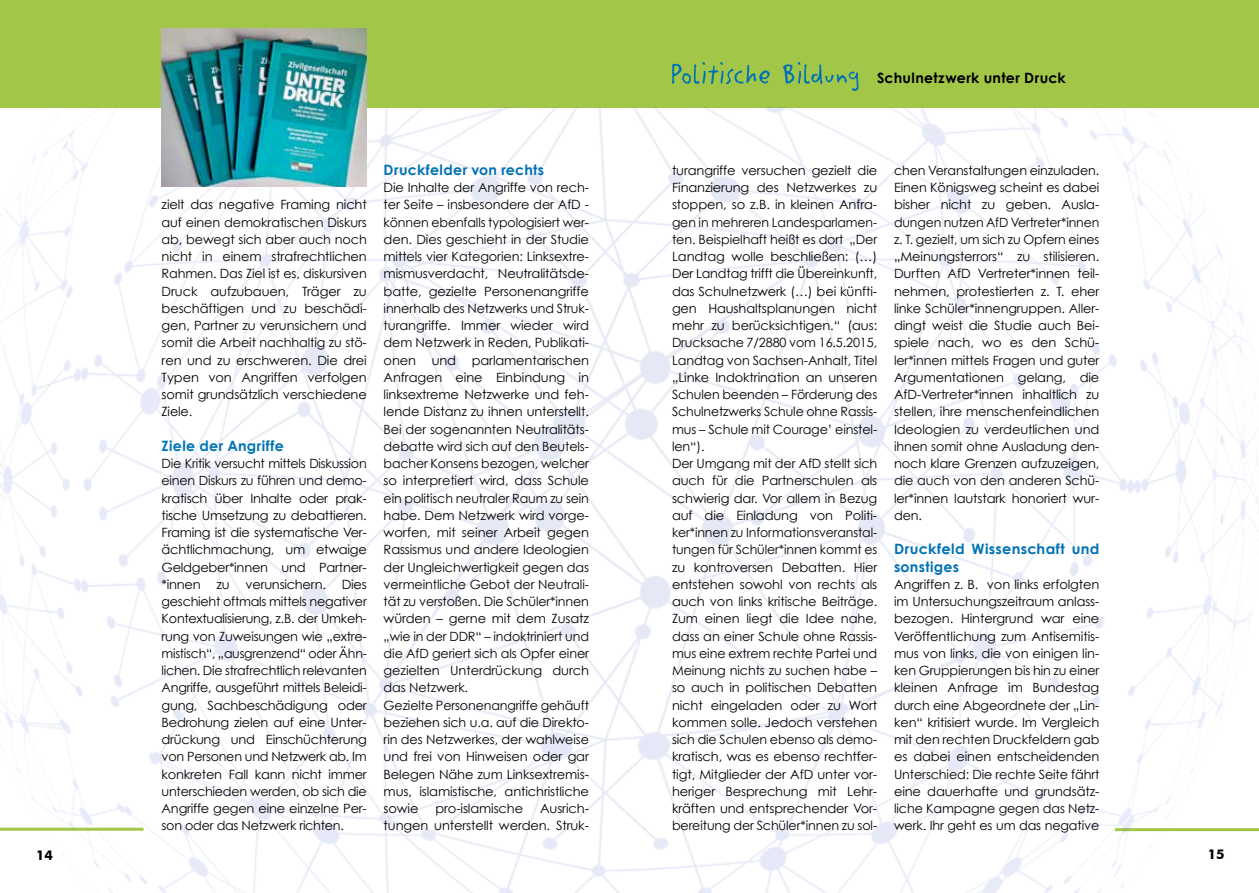
<style>
.page{position:relative;width:1259px;height:893px;background:#fff}
.page>*{position:absolute;margin:0;border:0;box-sizing:border-box;transform-origin:0 0}
.t1{font:700 14.25px/17.2px "Century Gothic";letter-spacing:.02em;color:#0072b4}
.t2{font:700 14.25px "Century Gothic";letter-spacing:.02em;color:#000}
.t3{font:700 13.5px "Futura BT";color:#000}
.t4{font:12.75px/17.2px "Century Gothic";letter-spacing:-.01em;color:#000;text-align:justify}
</style>
<div class="page">
<div style="left:0;top:0;width:1259px;height:107px;background:#a2c748"></div>
<img style="left:0;top:107px;width:1259px;height:786px">
<svg style="left:672px;top:62px;width:186px;height:29px"></svg>
<img style="left:162px;top:28px;width:205px;height:158px">
<p class="t4" style="left:162px;top:196px;width:207px">zielt das negative Framing nicht auf einen demokratischen Diskurs ab, bewegt sich aber auch noch nicht in einem strafrechtlichen Rahmen. Das Ziel ist es, diskursiven Druck aufzubauen, Träger zu beschäftigen und zu beschädi&shy;gen, Partner zu verunsichern und somit die Arbeit nachhaltig zu stö&shy;ren und zu erschweren. Die drei Typen von Angriffen verfolgen somit grundsätzlich verschiedene Ziele.</p>
<p class="t1" style="left:162px;top:437px;width:124px">Ziele der Angriffe</p>
<p class="t4" style="left:162px;top:455px;width:207px">Die Kritik versucht mittels Diskussion einen Diskurs zu führen und demo&shy;kratisch über Inhalte oder prak&shy;tische Umsetzung zu debattieren.<br>Framing ist die systematische Ver&shy;ächtlichmachung, um etwaige Geldgeber*innen und Partner-*innen zu verunsichern. Dies geschieht oftmals mittels negativer Kontextualisierung, z.B. der Umkeh&shy;rung von Zuweisungen wie „extre&shy;mistisch“, „ausgrenzend“ oder Ähn&shy;lichen. Die strafrechtlich relevanten Angriffe, ausgeführt mittels Beleidi&shy;gung, Sachbeschädigung oder Bedrohung zielen auf eine Unter&shy;drückung und Einschüchterung von Personen und Netzwerk ab. Im konkreten Fall kann nicht immer unterschieden werden, ob sich die Angriffe gegen eine einzelne Per&shy;son oder das Netzwerk richten.</p>
<p class="t1" style="left:384px;top:161px;width:162px">Druckfelder von rechts</p>
<p class="t4" style="left:384px;top:179px;width:207px;text-align:left">Die Inhalte der Angriffe von rech&shy;ter Seite – insbesondere der AfD - können ebenfalls typologisiert wer&shy;den. Dies geschieht in der Studie mittels vier Kategorien: Linksextre&shy;mismusverdacht, Neutralitätsde&shy;batte, gezielte Personenangriffe innerhalb des Netzwerks und Struk&shy;turangriffe. Immer wieder wird dem Netzwerk in Reden, Publikati&shy;onen und parlamentarischen<br>Anfragen eine Einbindung in linksextreme Netzwerke und feh&shy;lende Distanz zu ihnen unterstellt.<br>Bei der sogenannten Neutralitäts&shy;debatte wird sich auf den Beutels&shy;bacher Konsens bezogen, welcher so interpretiert wird, dass Schule ein politisch neutraler Raum zu sein habe. Dem Netzwerk wird vorge&shy;worfen, mit seiner Arbeit gegen<br>Rassismus und andere Ideologien der Ungleichwertigkeit gegen das vermeintliche Gebot der Neutrali&shy;tät zu verstoßen. Die Schüler*innen würden – gerne mit dem Zusatz „wie in der DDR“ – indoktriniert und die AfD geriert sich als Opfer einer gezielten Unterdrückung durch das Netzwerk.<br>Gezielte Personenangriffe gehäuft beziehen sich u.a. auf die Direkto&shy;rin des Netzwerkes, der wahlweise und frei von Hinweisen oder gar<br>Belegen Nähe zum Linksextremis&shy;mus, islamistische, antichristliche sowie</p>
<p class="t4" style="left:384px;top:800px;width:207px;text-align:right">Ausrich-<br>tungen unterstellt werden. Struk-</p>
<p class="t4" style="left:435px;top:800px;width:89px">pro-islamische</p>
<p class="t2" style="left:877px;top:69px;width:190px">Schulnetzwerk unter Druck</p>
<p class="t4" style="left:672px;top:161px;width:207px;text-align:left">turangriffe versuchen gezielt die<br>Finanzierung des Netzwerkes zu stoppen, so z.B. in kleinen Anfra&shy;gen in mehreren Landesparlamen&shy;ten. Beispielhaft heißt es dort „Der<br>Landtag wolle beschließen: (…)<br>Der Landtag trifft die Übereinkunft, das Schulnetzwerk (…) bei künfti&shy;gen Haushaltsplanungen nicht mehr zu berücksichtigen.“ (aus:<br>Drucksache 7/2880 vom 16.5.2015,<br>Landtag von Sachsen-Anhalt, Titel „Linke Indoktrination an unseren<br>Schulen beenden – Förderung des<br>Schulnetzwerks Schule ohne Rassis&shy;mus – Schule mit Courage’ einstel&shy;len“).<br>Der Umgang mit der AfD stellt sich auch für die Partnerschulen als schwierig dar. Vor allem in Bezug auf die Einladung von Politi&shy;ker*innen zu Informationsveranstal&shy;tungen für Schüler*innen kommt es zu kontroversen Debatten. Hier entstehen sowohl von rechts als auch von links kritische Beiträge.<br>Zum einen liegt die Idee nahe, dass an einer Schule ohne Rassis&shy;mus eine extrem rechte Partei und<br>Meinung nichts zu suchen habe – so auch in politischen Debatten nicht eingeladen oder zu Wort kommen solle. Jedoch verstehen sich die Schulen ebenso als demo&shy;kratisch, was es ebenso rechtfer&shy;tigt, Mitglieder der AfD unter vor&shy;heriger Besprechung mit Lehr&shy;kräften und entsprechender Vor&shy;bereitung der Schüler*innen zu sol-</p>
<p class="t4" style="left:894px;top:161px;width:207px">chen Veranstaltungen einzuladen.<br>Einen Königsweg scheint es dabei bisher nicht zu geben. Ausla&shy;dungen nutzen AfD Vertreter*innen z. T. gezielt, um sich zu Opfern eines „Meinungsterrors“ zu stilisieren.<br>Durften AfD Vertreter*innen teil&shy;nehmen, protestierten z. T. eher linke Schüler*innengruppen. Aller&shy;dingt weist die Studie auch Bei&shy;spiele nach, wo es den Schü&shy;ler*innen mittels Fragen und guter Argumentationen gelang, die AfD-Vertreter*innen inhaltlich zu stellen, ihre menschenfeindlichen Ideologien zu verdeutlichen und ihnen somit ohne Ausladung den&shy;noch klare Grenzen aufzuzeigen, die auch von den anderen Schü&shy;ler*innen lautstark honoriert wur&shy;den.</p>
<p class="t1" style="left:894px;top:540px;width:207px">Druckfeld Wissenschaft und sonstiges</p>
<p class="t4" style="left:894px;top:575px;width:207px">Angriffen z. B. von links erfolgten im Untersuchungszeitraum anlass&shy;bezogen. Hintergrund war eine Veröffentlichung zum Antisemitis&shy;mus von links, die von einigen lin&shy;ken Gruppierungen bis hin zu einer kleinen Anfrage im Bundestag durch eine Abgeordnete der „Lin&shy;ken“ kritisiert wurde. Im Vergleich mit den rechten Druckfeldern gab es dabei einen entscheidenden Unterschied: Die rechte Seite fährt eine dauerhafte und grundsätz&shy;liche Kampagne gegen das Netz&shy;werk. Ihr geht es um das negative</p>
<p class="t3" style="left:36px;top:847px;width:18px">14</p>
<p class="t3" style="left:1207px;top:846px;width:18px">15</p>
</div>
